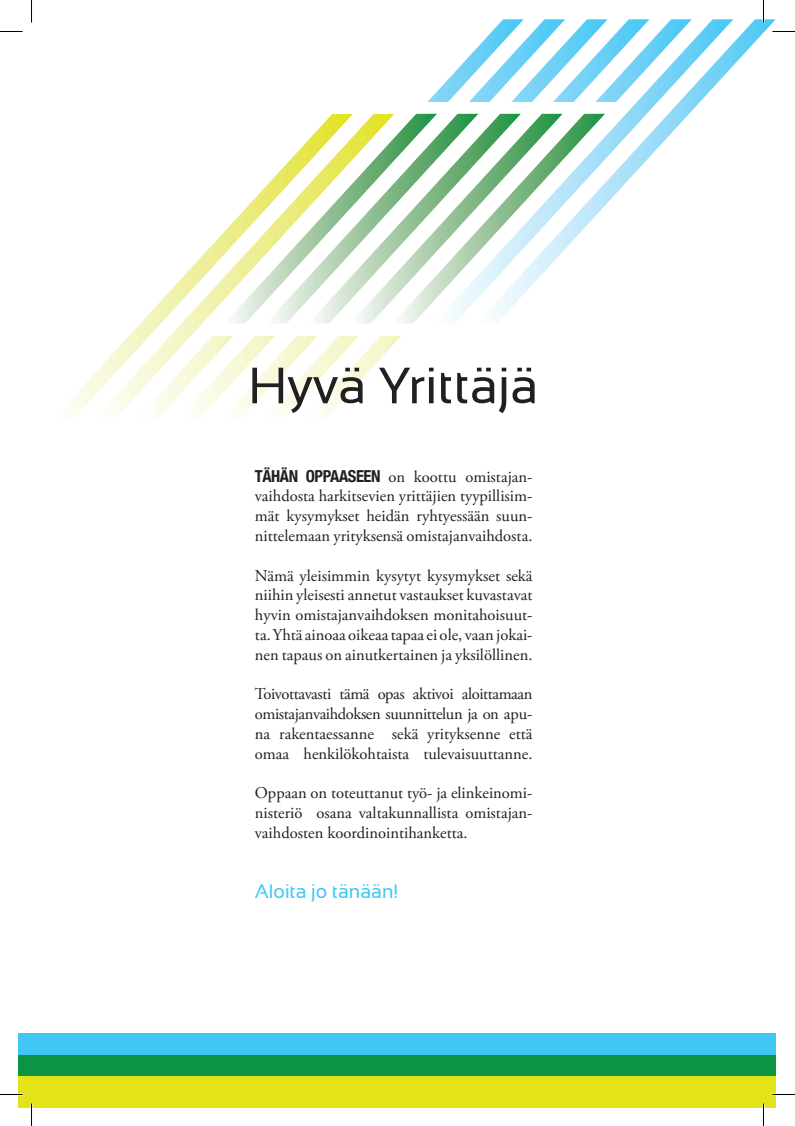
<style>
.page{position:relative;width:795px;height:1126px;background:#fff}
.page>*{position:absolute;margin:0;border:0;box-sizing:border-box;transform-origin:0 0}
.t1{font:51px "Sansation";color:#231f20}
.t2{font:19.5px "Sansation";color:#40c7f4}
.t3{font:16.5px/19.8px "Adobe Garamond Pro";color:#231f20;text-align:justify}
.s1{font-family:"Helvetica Neue";font-weight:700;font-stretch:condensed}
</style>
<div class="page">
<svg style="left:69px;top:373px;width:26px;height:45px"></svg>
<svg style="left:691px;top:19px;width:84px;height:93px"></svg>
<svg style="left:95px;top:327px;width:42px;height:91px"></svg>
<svg style="left:137px;top:281px;width:42px;height:137px"></svg>
<svg style="left:179px;top:249px;width:43px;height:169px"></svg>
<svg style="left:222px;top:336px;width:41px;height:82px"></svg>
<svg style="left:263px;top:336px;width:42px;height:82px"></svg>
<svg style="left:305px;top:336px;width:96px;height:82px"></svg>
<svg style="left:427px;top:19px;width:264px;height:175px"></svg>
<div style="left:208px;top:324px;width:297px;height:11px;background:#fff"></div>
<div style="left:321px;top:103px;width:297px;height:11px;background:#fff"></div>
<svg style="left:208px;top:113px;width:408px;height:211px"></svg>
<svg style="left:224px;top:114px;width:42px;height:210px"></svg>
<svg style="left:266px;top:114px;width:42px;height:210px"></svg>
<svg style="left:308px;top:114px;width:42px;height:210px"></svg>
<svg style="left:350px;top:114px;width:42px;height:210px"></svg>
<svg style="left:392px;top:114px;width:212px;height:210px"></svg>
<div style="left:19px;top:1075px;width:757px;height:32px;background:#e2e318"></div>
<div style="left:19px;top:1054px;width:757px;height:21px;background:#0d9344"></div>
<div style="left:19px;top:1033px;width:757px;height:21px;background:#40c7f4"></div>
<hr style="left:762px;top:0;width:2px;height:22px;background:#fff">
<hr style="left:762px;top:1103px;width:2px;height:23px;background:#fff">
<svg style="left:0;top:31px;width:22px;height:1px"></svg>
<svg style="left:772px;top:31px;width:22px;height:1px"></svg>
<svg style="left:0;top:1094px;width:22px;height:1px"></svg>
<svg style="left:772px;top:1094px;width:22px;height:1px"></svg>
<svg style="left:31px;top:0;width:1px;height:22px"></svg>
<svg style="left:31px;top:1103px;width:1px;height:23px"></svg>
<svg style="left:763px;top:0;width:1px;height:22px"></svg>
<svg style="left:763px;top:1103px;width:1px;height:23px"></svg>
<h1 class="t1" style="left:248px;top:358px;width:291px">Hyvä Yrittäjä</h1>
<p class="t3" style="left:255px;top:467px;width:279px"><span class="s1">TÄHÄN OPPAASEEN</span> on koottu omistajan&shy;vaihdosta harkitsevien yrittäjien tyypillisim&shy;mät kysymykset heidän ryhtyessään suun&shy;nittelemaan yrityksensä omistajanvaihdosta.</p>
<p class="t3" style="left:255px;top:566px;width:279px">Nämä yleisimmin kysytyt kysymykset sekä niihin yleisesti annetut vastaukset kuvastavat hyvin omistajanvaihdoksen monitahoisuut&shy;ta. Yhtä ainoaa oikeaa tapaa ei ole, vaan jokai&shy;nen tapaus on ainutkertainen ja yksilöllinen.</p>
<p class="t3" style="left:255px;top:685px;width:279px">Toivottavasti tämä opas aktivoi aloittamaan omistajanvaihdoksen suunnittelun ja on apu&shy;na rakentaessanne sekä yrityksenne että omaa henkilökohtaista tulevaisuuttanne.</p>
<p class="t3" style="left:255px;top:784px;width:279px">Oppaan on toteuttanut työ- ja elinkeinomi&shy;nisteriö osana valtakunnallista omistajan&shy;vaihdosten koordinointihanketta.</p>
<p class="t2" style="left:255px;top:880px;width:145px">Aloita jo tänään!</p>
</div>
